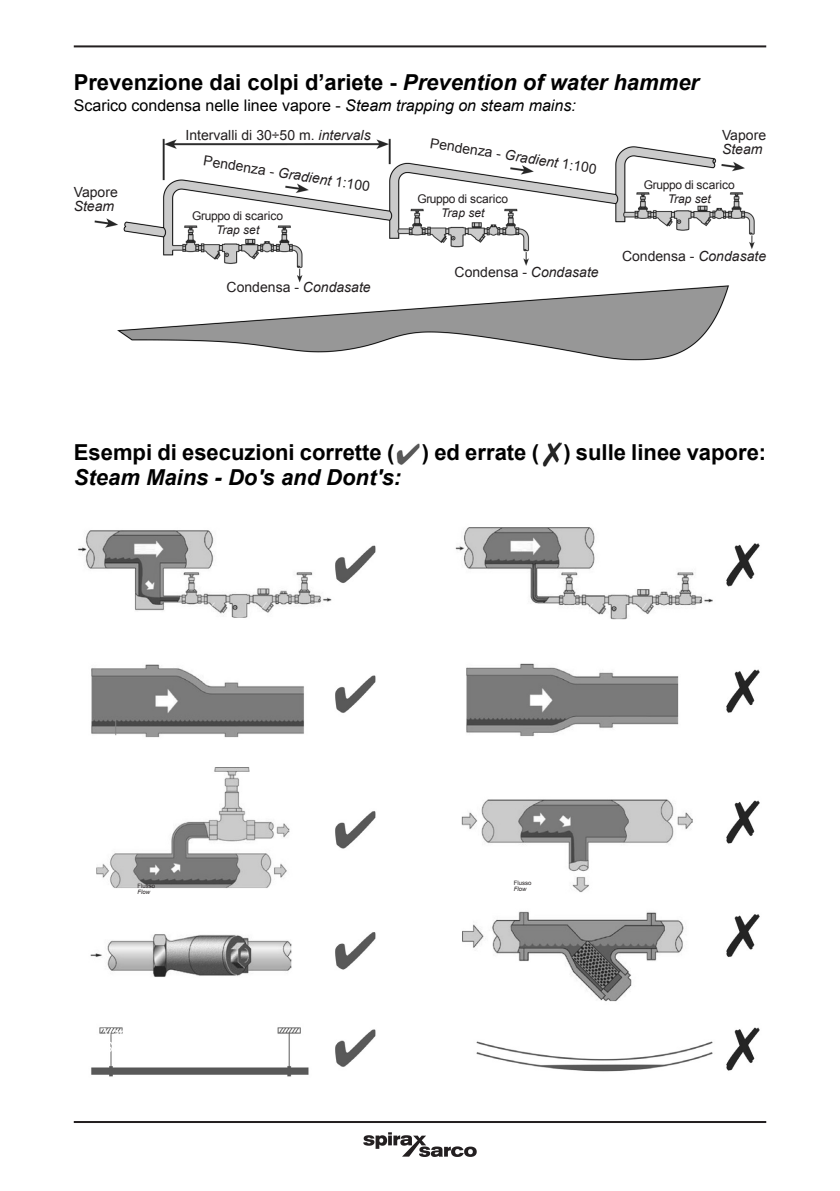
<style>
.page{position:relative;width:840px;height:1191px;background:#fff}
.page>*{position:absolute;margin:0;border:0;box-sizing:border-box;transform-origin:0 0}
.sottotitolo_1{font:700 22px "Arial";color:#000}
.sottotitolo_1-2{font:italic 700 22px "Arial";color:#000}
.corpo_testo{font:16px "Arial";color:#000}
.dicitura{font:14px "Arial";color:#231f20}
.dicitura-2{font:italic 14px "Arial";color:#231f20}
.dicitura-3{font:14px "Arial";color:#fff}
.dicitura-4{font:12px "Arial";letter-spacing:-.015em;color:#231f20}
.dicitura-5{font:italic 12px "Arial";color:#231f20}
.dicitura-6{font:6px "Arial";color:#231f20}
.dicitura-7{font:italic 6px "Arial";color:#231f20}
.s1{font-style:italic}
</style>
<div class="page">
<hr style="left:74px;top:45px;width:691px;height:2px;background:#231f20">
<hr style="left:74px;top:1121px;width:691px;height:2px;background:#231f20">
<svg style="left:363px;top:1132px;width:113px;height:25px"></svg>
<img style="left:78px;top:527px;width:682px;height:550px">
<img style="left:396px;top:443px;width:24px;height:22px">
<img style="left:542px;top:442px;width:20px;height:25px">
<img style="left:94px;top:138px;width:661px;height:223px">
<p class="sottotitolo_1" style="left:74px;top:66px;width:626px">Prevenzione dai colpi d’ariete - <span class="s1">Prevention of water hammer</span></p>
<p class="corpo_testo" style="left:74px;top:94px;width:503px">Scarico condensa nelle linee vapore - <span class="s1">Steam trapping on steam mains:</span></p>
<p class="dicitura" style="left:185px;top:125px;width:187px">Intervalli di 30÷50 m. <span class="s1">intervals</span></p>
<p class="dicitura" style="left:205px;top:151px;width:170px;rotate:9deg">Pendenza - <span class="s1">Gradient</span> 1:100</p>
<p class="dicitura" style="left:721px;top:126px;width:46px">Vapore</p>
<p class="dicitura-2" style="left:721px;top:140px;width:42px">Steam</p>
<p class="dicitura" style="left:431px;top:133px;width:170px;rotate:9deg">Pendenza - <span class="s1">Gradient</span> 1:100</p>
<p class="dicitura-4" style="left:417px;top:190px;width:92px">Gruppo di scarico</p>
<p class="dicitura-5" style="left:441px;top:205px;width:45px">Trap set</p>
<p class="dicitura-4" style="left:643px;top:176px;width:92px">Gruppo di scarico</p>
<p class="dicitura-5" style="left:667px;top:190px;width:45px">Trap set</p>
<p class="dicitura" style="left:74px;top:183px;width:46px">Vapore</p>
<p class="dicitura-2" style="left:74px;top:197px;width:42px">Steam</p>
<p class="dicitura-4" style="left:192px;top:208px;width:92px">Gruppo di scarico</p>
<p class="dicitura-5" style="left:216px;top:222px;width:45px">Trap set</p>
<p class="dicitura" style="left:226px;top:278px;width:145px">Condensa - <span class="s1">Condasate</span></p>
<p class="dicitura" style="left:454px;top:263px;width:145px">Condensa - <span class="s1">Condasate</span></p>
<p class="dicitura" style="left:621px;top:247px;width:145px">Condensa - <span class="s1">Condasate</span></p>
<p class="sottotitolo_1" style="left:74px;top:437px;width:693px">Esempi di esecuzioni corrette ( ) ed errate ( ) sulle linee vapore:</p>
<p class="sottotitolo_1-2" style="left:74px;top:462px;width:329px">Steam Mains - Do's and Dont's:</p>
<p class="dicitura-6" style="left:137px;top:881px;width:19px">Flusso</p>
<p class="dicitura-7" style="left:137px;top:888px;width:14px">Flow</p>
<p class="dicitura-3" style="left:103px;top:1023px;width:46px">Vapore</p>
<p class="dicitura-6" style="left:513px;top:878px;width:19px">Flusso</p>
<p class="dicitura-7" style="left:513px;top:884px;width:14px">Flow</p>
</div>
